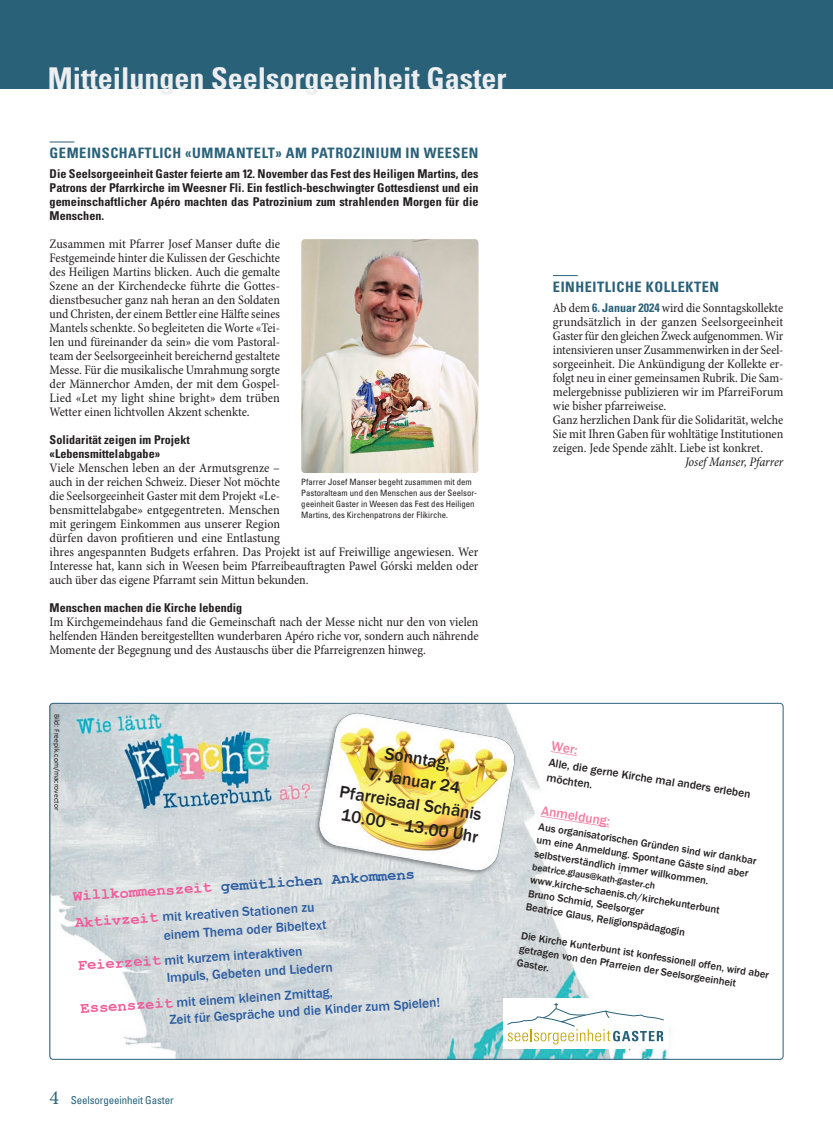
<style>
.page{position:relative;width:833px;height:1134px;background:#fff}
.page>*{position:absolute;margin:0;border:0;box-sizing:border-box;transform-origin:0 0}
.t1{font:700 condensed 30px "Univers LT Std";color:#edeef0}
.t2{font:500 17.38px/22.6px "Franklin Gothic";color:#231f20;text-align:center}
.t3{font:700 15.5px "Courier New";color:#2b5ca0}
.t4{font:700 condensed 14.38px "Univers LT Std";letter-spacing:.04em;color:#296179}
.t5{font:500 13.38px/18.1px "Franklin Gothic";color:#2b5ca0}
.t6{font:500 13.38px "Franklin Gothic";color:#f27da2}
.t7{font:condensed 13.12px/14px "Minion Pro";color:#231f20;text-align:justify}
.t8{font:italic condensed 13.12px "Minion Pro";color:#231f20}
.t9{font:700 condensed 12.12px/14px "Univers LT Std";color:#231f20;text-align:justify}
.t10{font:500 11.5px/15.2px "Franklin Gothic";color:#231f20}
.t11{font:condensed 10.88px "Univers LT Std";letter-spacing:-.01em;color:#296179}
.t12{font:500 10.62px/13.8px "Franklin Gothic";color:#231f20}
.t13{font:500 9.75px "Franklin Gothic";color:#231f20}
.t14{font:condensed 8.75px/11.2px "Univers LT Std";color:#231f20}
.t15{font:7.62px "Calibri";letter-spacing:.005em;color:#231f20}
.s1{font-family:"Univers LT Std";font-weight:700;font-size:12.12px;color:#296179}
.s2{color:#ef5a9a}
.s3{font-family:"Courier New";font-weight:700;font-size:15.5px;color:#ef5a9a}
.s4{font-family:"Minion Pro";font-stretch:normal;font-size:20px}
</style>
<div class="page">
<div style="left:0;top:0;width:833px;height:35px;background:#296179"></div>
<div style="left:0;top:23px;width:833px;height:66px;background:#296179"></div>
<svg style="left:50px;top:142px;width:24px;height:1px"></svg>
<img style="left:301px;top:239px;width:177px;height:234px">
<img style="left:50px;top:703px;width:733px;height:356px">
<img style="left:311px;top:709px;width:207px;height:169px">
<img style="left:66px;top:863px;width:377px;height:181px">
<img style="left:76px;top:1019px;width:377px;height:25px">
<img style="left:443px;top:863px;width:10px;height:156px">
<svg style="left:453px;top:1019px;width:1px;height:25px"></svg>
<img style="left:508px;top:720px;width:273px;height:258px">
<img style="left:508px;top:978px;width:263px;height:42px">
<img style="left:771px;top:762px;width:10px;height:258px">
<svg style="left:765px;top:1020px;width:16px;height:1px"></svg>
<svg style="left:551px;top:751px;width:26px;height:5px"></svg>
<svg style="left:540px;top:816px;width:69px;height:11px"></svg>
<img style="left:53px;top:707px;width:9px;height:118px">
<img style="left:327px;top:735px;width:170px;height:86px">
<img style="left:327px;top:821px;width:156px;height:25px">
<img style="left:483px;top:761px;width:14px;height:85px">
<div style="left:542px;top:708px;width:78px;height:28px;background:#fff;border-radius:4px"></div>
<div style="left:622px;top:786px;width:26px;height:43px;background:#fff;border-radius:4px"></div>
<div style="left:503px;top:998px;width:165px;height:51px;background:#fff"></div>
<svg style="left:507px;top:1003px;width:156px;height:41px"></svg>
<svg style="left:553px;top:275px;width:25px;height:1px"></svg>
<h1 class="t1" style="left:48px;top:60px;width:460px">Mitteilungen Seelsorgeeinheit Gaster</h1>
<p class="t4" style="left:50px;top:144px;width:430px">GEMEINSCHAFTLICH «UMMANTELT» AM PATROZINIUM IN WEESEN</p>
<p class="t9" style="left:50px;top:167px;width:430px">Die Seelsorgeeinheit Gaster feierte am 12. November das Fest des Heiligen Martins, des Patrons der Pfarrkirche im Weesner Fli. Ein festlich-beschwingter Gottesdienst und ein gemeinschaftlicher Apéro machten das Patrozinium zum strahlenden Morgen für die Menschen.</p>
<p class="t7" style="left:50px;top:238px;width:232px">Zusammen mit Pfarrer Josef Manser dufte die Festgemeinde hinter die Kulissen der Geschichte des Heiligen Martins blicken. Auch die gemalte Szene an der Kirchendecke führte die Gottes&shy;dienstbesucher ganz nah heran an den Soldaten und Christen, der einem Bettler eine Hälfte seines Mantels schenkte. So begleiteten die Worte «Tei&shy;len und füreinander da sein» die vom Pastoral&shy;team der Seelsorgeeinheit bereichernd gestaltete Messe. Für die musikalische Umrahmung sorgte der Männerchor Amden, der mit dem Gospel-Lied «Let my light shine bright» dem trüben Wetter einen lichtvollen Akzent schenkte.</p>
<p class="t9" style="left:50px;top:433px;width:142px">Solidarität zeigen im Projekt «Lebensmittelabgabe»</p>
<p class="t7" style="left:50px;top:462px;width:430px;text-align:left">Viele Menschen leben an der Armutsgrenze –<br>auch in der reichen Schweiz. Dieser Not möchte<br>die Seelsorgeeinheit Gaster mit dem Projekt «Le-<br>bensmittelabgabe» entgegentreten. Menschen<br>mit geringem Einkommen aus unserer Region<br>dürfen davon profitieren und eine Entlastung<br>ihres angespannten Budgets erfahren. Das Projekt ist auf Freiwillige angewiesen. Wer Interesse hat, kann sich in Weesen beim Pfarreibeauftragten Pawel Górski melden oder auch über das eigene Pfarramt sein Mittun bekunden.</p>
<p class="t9" style="left:50px;top:601px;width:194px">Menschen machen die Kirche lebendig</p>
<p class="t7" style="left:50px;top:616px;width:430px">Im Kirchgemeindehaus fand die Gemeinschaft nach der Messe nicht nur den von vielen helfenden Händen bereitgestellten wunderbaren Apéro riche vor, sondern auch nährende Momente der Begegnung und des Austauschs über die Pfarreigrenzen hinweg.</p>
<p class="t14" style="left:301px;top:476px;width:177px">Pfarrer Josef Manser begeht zusammen mit dem Pastoralteam und den Menschen aus der Seelsor&shy;geeinheit Gaster in Weesen das Fest des Heiligen Martins, des Kirchenpatrons der Flikirche.</p>
<p class="t4" style="left:553px;top:278px;width:168px">EINHEITLICHE KOLLEKTEN</p>
<p class="t7" style="left:553px;top:301px;width:232px;text-align:left">Ab dem <span class="s1">6. Januar 2024</span> wird die Sonntagskollekte grundsätzlich in der ganzen Seelsorgeeinheit Gaster für den gleichen Zweck aufgenommen. Wir intensivieren unser Zusammenwirken in der Seel&shy;sorgeeinheit. Die Ankündigung der Kollekte er&shy;folgt neu in einer gemeinsamen Rubrik. Die Sam&shy;melergebnisse publizieren wir im PfarreiForum wie bisher pfarreiweise.<br>Ganz herzlichen Dank für die Solidarität, welche Sie mit Ihren Gaben für wohltätige Institutionen zeigen. Jede Spende zählt. Liebe ist konkret.</p>
<p class="t8" style="left:685px;top:454px;width:100px">Josef Manser, Pfarrer</p>
<p class="t15" style="left:62px;top:714px;width:98px;rotate:90deg">Bild: Freepik.com/macrovector</p>
<h2 class="t2" style="left:387px;top:742px;width:68px;rotate:9deg">Sonntag,</h2>
<h2 class="t2" style="left:345px;top:758px;width:145px;rotate:9deg">7. Januar 24<br>Pfarreisaal Schänis<br>10.00 – 13.00 Uhr</h2>
<p class="t3" style="left:73px;top:887px;width:344px;rotate:-4deg"><span class="s2">Willkommenszeit</span> gemütlichen Ankommens</p>
<p class="t5" style="left:162px;top:908px;width:164px;text-indent:-88px;rotate:-4deg"><span class="s3">Aktivzeit</span> mit kreativen Stationen zu einem Thema oder Bibeltext</p>
<p class="t5" style="left:165px;top:951px;width:168px;text-indent:-88px;rotate:-4deg"><span class="s3">Feierzeit</span> mit kurzem interaktiven<br>Impuls, Gebeten und Liedern</p>
<p class="t5" style="left:168px;top:995px;width:273px;line-height:17px;text-indent:-88px;rotate:-4deg"><span class="s3">Essenszeit</span> mit einem kleinen Zmittag,<br>Zeit für Gespräche und die Kinder zum Spielen!</p>
<p class="t6" style="left:553px;top:738px;width:28px;rotate:9deg">Wer:</p>
<p class="t10" style="left:550px;top:755px;width:205px;rotate:9deg">Alle, die gerne Kirche mal anders erleben möchten.</p>
<p class="t6" style="left:542px;top:802px;width:71px;rotate:9deg">Anmeldung:</p>
<p class="t12" style="left:540px;top:819px;width:222px;rotate:9deg">Aus organisatorischen Gründen sind wir dankbar um eine Anmeldung. Spontane Gäste sind aber selbstverständlich immer willkommen.</p>
<p class="t13" style="left:533px;top:860px;width:126px;rotate:9deg">beatrice.glaus@kath-gaster.ch</p>
<p class="t12" style="left:531px;top:873px;width:193px;rotate:9deg">www.kirche-schaenis.ch/kirchekunterbunt<br>Bruno Schmid, Seelsorger<br>Beatrice Glaus, Religionspädagogin</p>
<p class="t12" style="left:522px;top:929px;width:252px;rotate:9deg">Die Kirche Kunterbunt ist konfessionell offen, wird aber getragen von den Pfarreien der Seelsorgeeinheit<br>Gaster.</p>
<p class="t11" style="left:50px;top:1094px;width:126px"><span class="s4">4</span> Seelsorgeeinheit Gaster</p>
</div>
